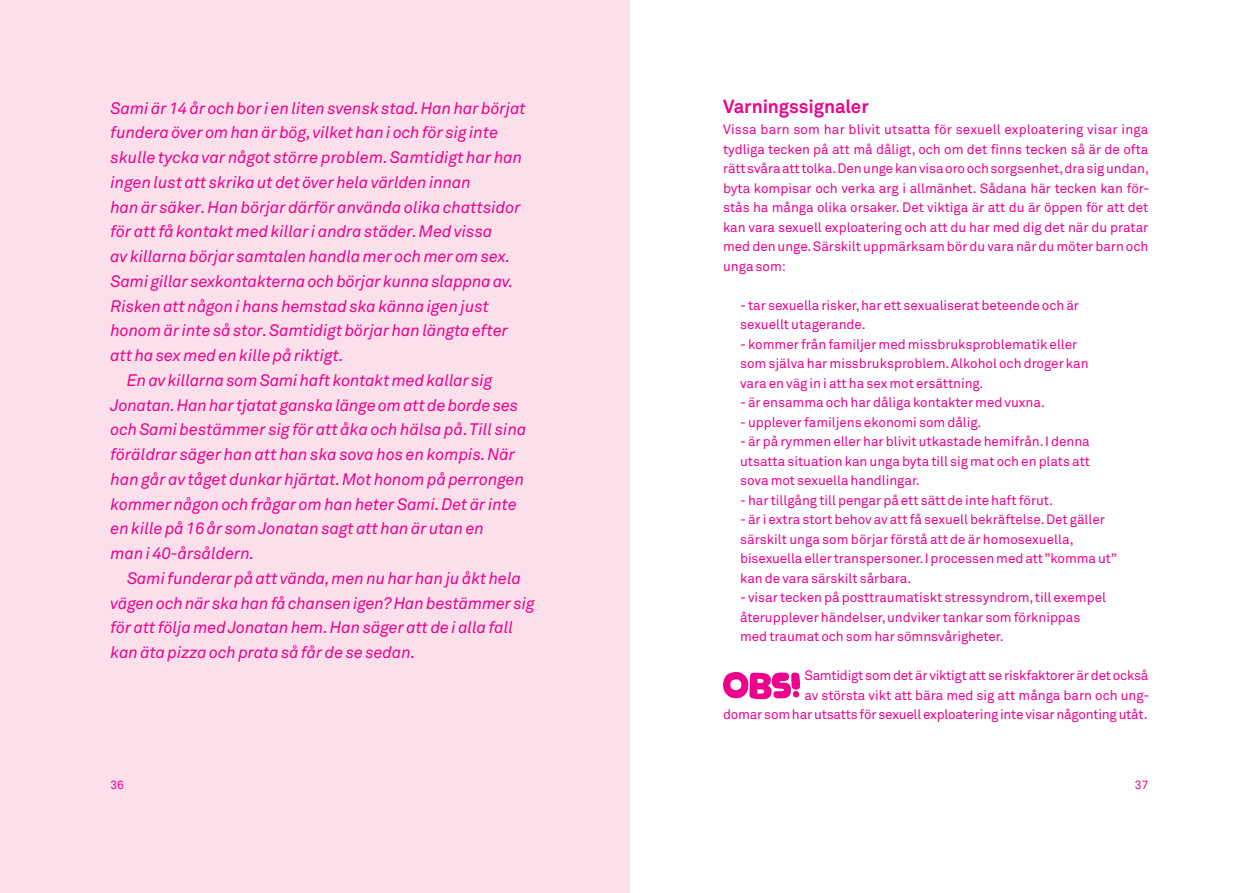
<style>
.page{position:relative;width:1259px;height:893px;background:#fff}
.page>*{position:absolute;margin:0;border:0;box-sizing:border-box;transform-origin:0 0}
.Rubrik_A{font:700 18.75px "Akkurat";letter-spacing:-.005em;color:#ed028c}
.Exempelberättelse{font:italic 16.5px/24.8px "Akkurat";letter-spacing:-.005em;color:#ed028c}
.Bröd_9_13_Ej_indra{font:13.5px/19.5px "Akkurat";letter-spacing:-.005em;color:#ed028c}
.t1{font:12px "Akkurat";color:#ed028c}
</style>
<div class="page">
<div style="left:0;top:0;width:629px;height:893px;background:#fbdfeb"></div>
<svg style="left:723px;top:672px;width:77px;height:27px"></svg>
<p class="Exempelberättelse" style="left:111px;top:95px;width:417px">Sami är 14 år och bor i en liten svensk stad. Han har börjat fundera över om han är bög, vilket han i och för sig inte skulle tycka var något större problem. Samtidigt har han ingen lust att skrika ut det över hela världen innan<br>han är säker. Han börjar därför använda olika chattsidor för att få kontakt med killar i andra städer. Med vissa<br>av killarna börjar samtalen handla mer och mer om sex.<br>Sami gillar sexkontakterna och börjar kunna slappna av.<br>Risken att någon i hans hemstad ska känna igen just honom är inte så stor. Samtidigt börjar han längta efter att ha sex med en kille på riktigt.</p>
<p class="Exempelberättelse" style="left:111px;top:367px;width:417px;text-indent:16px">En av killarna som Sami haft kontakt med kallar sig Jonatan. Han har tjatat ganska länge om att de borde ses och Sami bestämmer sig för att åka och hälsa på. Till sina föräldrar säger han att han ska sova hos en kompis. När han går av tåget dunkar hjärtat. Mot honom på perrongen kommer någon och frågar om han heter Sami. Det är inte en kille på 16 år som Jonatan sagt att han är utan en<br>man i 40-årsåldern.</p>
<p class="Exempelberättelse" style="left:111px;top:565px;width:426px;text-indent:16px">Sami funderar på att vända, men nu har han ju åkt hela vägen och när ska han få chansen igen? Han bestämmer sig för att följa med Jonatan hem. Han säger att de i alla fall kan äta pizza och prata så får de se sedan.</p>
<p class="Rubrik_A" style="left:723px;top:94px;width:147px">Varningssignaler</p>
<p class="Bröd_9_13_Ej_indra" style="left:723px;top:120px;width:428px;text-align:justify">Vissa barn som har blivit utsatta för sexuell exploatering visar inga tydliga tecken på att må dåligt, och om det finns tecken så är de ofta rätt svåra att tolka. Den unge kan visa oro och sorgsenhet, dra sig undan, byta kompisar och verka arg i allmänhet. Sådana här tecken kan för&shy;stås ha många olika orsaker. Det viktiga är att du är öppen för att det kan vara sexuell exploatering och att du har med dig det när du pratar med den unge. Särskilt uppmärksam bör du vara när du möter barn och unga som:</p>
<p class="Bröd_9_13_Ej_indra" style="left:740px;top:295px;width:340px">- tar sexuella risker, har ett sexualiserat beteende och är sexuellt utagerande.</p>
<p class="Bröd_9_13_Ej_indra" style="left:740px;top:334px;width:350px">- kommer från familjer med missbruksproblematik eller som själva har missbruksproblem. Alkohol och droger kan vara en väg in i att ha sex mot ersättning.</p>
<p class="Bröd_9_13_Ej_indra" style="left:740px;top:393px;width:306px">- är ensamma och har dåliga kontakter med vuxna.</p>
<p class="Bröd_9_13_Ej_indra" style="left:740px;top:412px;width:243px">- upplever familjens ekonomi som dålig.</p>
<p class="Bröd_9_13_Ej_indra" style="left:740px;top:432px;width:351px;text-align:justify">- är på rymmen eller har blivit utkastade hemifrån. I denna utsatta situation kan unga byta till sig mat och en plats att sova mot sexuella handlingar.</p>
<p class="Bröd_9_13_Ej_indra" style="left:740px;top:490px;width:315px">- har tillgång till pengar på ett sätt de inte haft förut.</p>
<p class="Bröd_9_13_Ej_indra" style="left:740px;top:510px;width:378px">- är i extra stort behov av att få sexuell bekräftelse. Det gäller särskilt unga som börjar förstå att de är homosexuella, bisexuella eller transpersoner. I processen med att ”komma ut” kan de vara särskilt sårbara.</p>
<p class="Bröd_9_13_Ej_indra" style="left:740px;top:588px;width:367px">- visar tecken på posttraumatiskt stressyndrom, till exempel återupplever händelser, undviker tankar som förknippas med traumat och som har sömnsvårigheter.</p>
<p class="Bröd_9_13_Ej_indra" style="left:723px;top:666px;width:428px;text-align:right">Samtidigt som det är viktigt att se riskfaktorer är det också<br>av största vikt att bära med sig att många barn och ung-<br>domar som har utsatts för sexuell exploatering inte visar någonting utåt.</p>
<p class="t1" style="left:111px;top:778px;width:15px">36</p>
<p class="t1" style="left:1135px;top:778px;width:15px">37</p>
</div>
